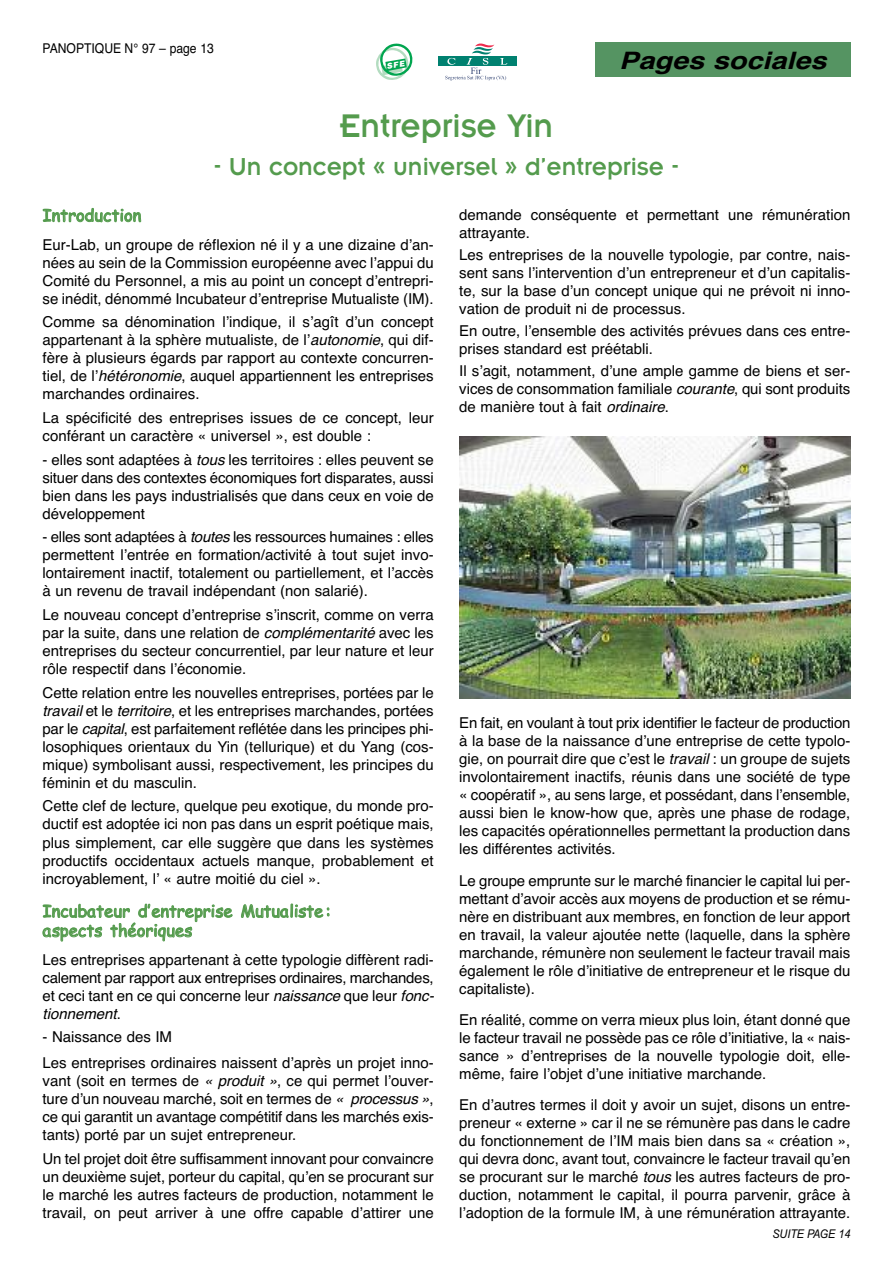
<style>
.page{position:relative;width:893px;height:1263px;background:#fff}
.page>*{position:absolute;margin:0;border:0;box-sizing:border-box;transform-origin:0 0}
.t1{font:36px "Insignia";color:#549b4d;scale:.95 1}
.t2{font:27px "Insignia";color:#549b4d;scale:.95 1}
.t3{font:italic 700 24px "Helvetica";color:#000;scale:1.2 1}
.t4{font:16.5px/19.5px "Comic Sans MS";letter-spacing:.005em;color:#549b4d}
.t5{font:15px/18px "Helvetica";color:#000;text-align:justify}
.t6{font:13.5px "Helvetica";color:#000;scale:.9 1}
.t7{font:italic 12px "Arial";letter-spacing:-.005em;color:#000;scale:.9 1}
.s1{font-style:italic}
</style>
<div class="page">
<div style="left:595px;top:43px;width:255px;height:34px;background:#559462"></div>
<div style="left:438px;top:56px;width:79px;height:10px;background:#008170"></div>
<svg style="left:445px;top:44px;width:62px;height:36px"></svg>
<img style="left:459px;top:436px;width:391px;height:262px">
<svg style="left:376px;top:43px;width:37px;height:37px"></svg>
<p class="t6" style="left:43px;top:40px;width:192px">PANOPTIQUE N° 97 – page 13</p>
<h3 class="t3" style="left:619px;top:46px;width:174px">Pages sociales</h3>
<h1 class="t1" style="left:340px;top:115px;width:226px">Entreprise Yin</h1>
<h2 class="t2" style="left:214px;top:158px;width:491px">- Un concept « universel » d’entreprise -</h2>
<p class="t4" style="left:43px;top:206px;width:100px">Introduction</p>
<p class="t5" style="left:43px;top:235px;width:393px">Eur-Lab, un groupe de réflexion né il y a une dizaine dʼan&shy;nées au sein de la Commission européenne avec lʼappui du Comité du Personnel, a mis au point un concept dʼentrepri&shy;se inédit, dénommé Incubateur dʼentreprise Mutualiste (IM).</p>
<p class="t5" style="left:43px;top:313px;width:393px">Comme sa dénomination lʼindique, il sʼagît dʼun concept appartenant à la sphère mutualiste, de lʼ<span class="s1">autonomie</span>, qui dif&shy;fère à plusieurs égards par rapport au contexte concurren&shy;tiel, de lʼ<span class="s1">hétéronomie</span>, auquel appartiennent les entreprises marchandes ordinaires.</p>
<p class="t5" style="left:43px;top:409px;width:393px">La spécificité des entreprises issues de ce concept, leur conférant un caractère « universel », est double :</p>
<p class="t5" style="left:43px;top:450px;width:393px">- elles sont adaptées à <span class="s1">tous</span> les territoires : elles peuvent se situer dans des contextes économiques fort disparates, aussi bien dans les pays industrialisés que dans ceux en voie de développement</p>
<p class="t5" style="left:43px;top:528px;width:393px">- elles sont adaptées à <span class="s1">toutes</span> les ressources humaines : elles permettent lʼentrée en formation/activité à tout sujet invo&shy;lontairement inactif, totalement ou partiellement, et lʼaccès à un revenu de travail indépendant (non salarié).</p>
<p class="t5" style="left:43px;top:606px;width:393px">Le nouveau concept dʼentreprise sʼinscrit, comme on verra par la suite, dans une relation de <span class="s1">complémentarité</span> avec les entreprises du secteur concurrentiel, par leur nature et leur rôle respectif dans lʼéconomie.</p>
<p class="t5" style="left:43px;top:684px;width:393px">Cette relation entre les nouvelles entreprises, portées par le <span class="s1">travail</span> et le <span class="s1">territoire</span>, et les entreprises marchandes, portées par le <span class="s1">capital</span>, est parfaitement reflétée dans les principes phi&shy;losophiques orientaux du Yin (tellurique) et du Yang (cos&shy;mique) symbolisant aussi, respectivement, les principes du féminin et du masculin.</p>
<p class="t5" style="left:43px;top:797px;width:393px">Cette clef de lecture, quelque peu exotique, du monde pro&shy;ductif est adoptée ici non pas dans un esprit poétique mais, plus simplement, car elle suggère que dans les systèmes productifs occidentaux actuels manque, probablement et incroyablement, lʼ « autre moitié du ciel ».</p>
<p class="t4" style="left:43px;top:901px;width:290px">Incubateur d’entreprise Mutualiste : aspects théoriques</p>
<p class="t5" style="left:43px;top:950px;width:393px">Les entreprises appartenant à cette typologie diffèrent radi&shy;calement par rapport aux entreprises ordinaires, marchandes, et ceci tant en ce qui concerne leur <span class="s1">naissance</span> que leur <span class="s1">fonc&shy;tionnement</span>.</p>
<p class="t5" style="left:43px;top:1024px;width:393px;line-height:25.8px">- Naissance des IM<br>Les entreprises ordinaires naissent dʼaprès un projet inno-</p>
<p class="t5" style="left:43px;top:1072px;width:393px">vant (soit en termes de <span class="s1">« produit »</span>, ce qui permet lʼouver&shy;ture dʼun nouveau marché, soit en termes de <span class="s1">« processus »</span>, ce qui garantit un avantage compétitif dans les marchés exis&shy;tants) porté par un sujet entrepreneur.</p>
<p class="t5" style="left:43px;top:1150px;width:393px">Un tel projet doit être suffisamment innovant pour convaincre un deuxième sujet, porteur du capital, quʼen se procurant sur le marché les autres facteurs de production, notamment le travail, on peut arriver à une offre capable dʼattirer une</p>
<p class="t5" style="left:459px;top:205px;width:393px">demande conséquente et permettant une rémunération attrayante.</p>
<p class="t5" style="left:459px;top:246px;width:393px">Les entreprises de la nouvelle typologie, par contre, nais&shy;sent sans lʼintervention dʼun entrepreneur et dʼun capitalis&shy;te, sur la base dʼun concept unique qui ne prévoit ni inno&shy;vation de produit ni de processus.</p>
<p class="t5" style="left:459px;top:322px;width:393px">En outre, lʼensemble des activités prévues dans ces entre&shy;prises standard est préétabli.</p>
<p class="t5" style="left:459px;top:362px;width:393px">Il sʼagit, notamment, dʼune ample gamme de biens et ser&shy;vices de consommation familiale <span class="s1">courante</span>, qui sont produits de manière tout à fait <span class="s1">ordinaire</span>.</p>
<p class="t5" style="left:459px;top:714px;width:393px">En fait, en voulant à tout prix identifier le facteur de production à la base de la naissance dʼune entreprise de cette typolo&shy;gie, on pourrait dire que cʼest le <span class="s1">travail</span> : un groupe de sujets involontairement inactifs, réunis dans une société de type « coopératif », au sens large, et possédant, dans lʼensemble, aussi bien le know-how que, après une phase de rodage, les capacités opérationnelles permettant la production dans les différentes activités.</p>
<p class="t5" style="left:459px;top:871px;width:393px">Le groupe emprunte sur le marché financier le capital lui per&shy;mettant dʼavoir accès aux moyens de production et se rému&shy;nère en distribuant aux membres, en fonction de leur apport en travail, la valeur ajoutée nette (laquelle, dans la sphère marchande, rémunère non seulement le facteur travail mais également le rôle dʼinitiative de entrepreneur et le risque du capitaliste).</p>
<p class="t5" style="left:459px;top:1010px;width:393px">En réalité, comme on verra mieux plus loin, étant donné que le facteur travail ne possède pas ce rôle dʼinitiative, la « nais&shy;sance » dʼentreprises de la nouvelle typologie doit, elle&shy;même, faire lʼobjet dʼune initiative marchande.</p>
<p class="t5" style="left:459px;top:1096px;width:393px">En dʼautres termes il doit y avoir un sujet, disons un entre&shy;preneur « externe » car il ne se rémunère pas dans le cadre du fonctionnement de lʼIM mais bien dans sa « création », qui devra donc, avant tout, convaincre le facteur travail quʼen se procurant sur le marché <span class="s1">tous</span> les autres facteurs de pro&shy;duction, notamment le capital, il pourra parvenir, grâce à lʼadoption de la formule IM, à une rémunération attrayante.</p>
<p class="t7" style="left:772px;top:1229px;width:88px">SUITE PAGE 14</p>
</div>
